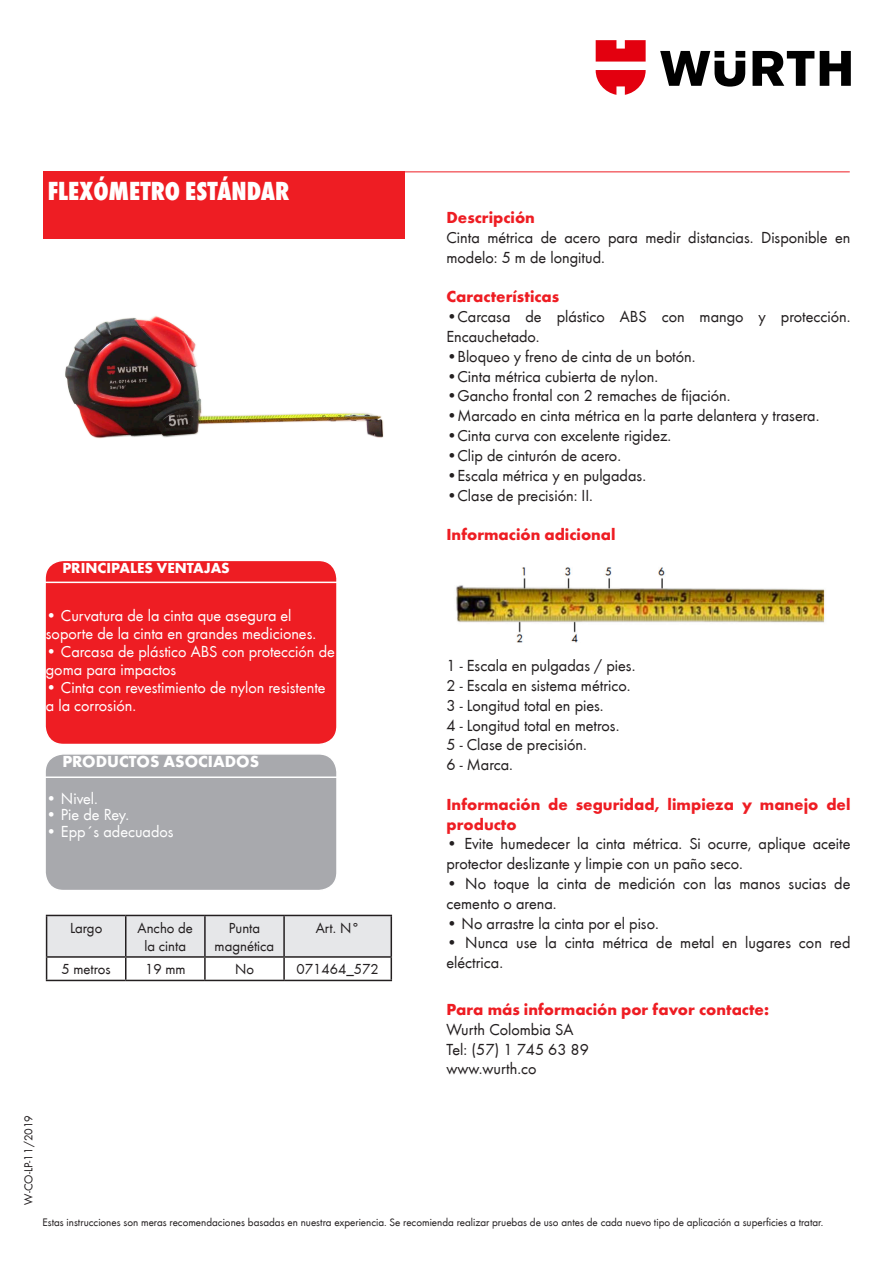
<style>
.page{position:relative;width:893px;height:1263px;background:#fff}
.page>*{position:absolute;margin:0;border:0;box-sizing:border-box;transform-origin:0 0}
.t1{font:800 condensed 27px "Wuerth";color:#fff}
.t2{font:16.5px/19.8px "Wuerth";color:#231f20}
.t3{font:16.5px/18px "Wuerth";color:#fff}
.t4{font:700 16.5px/19.8px "Wuerth";color:#ee1d23}
.t5{font:700 16.5px "Wuerth";color:#fff}
.t6{font:15px/18px "Wuerth";color:#231f20;text-align:center}
.t7{font:700 15px "Wuerth";color:#fff}
.t8{font:12px "Wuerth";color:#231f20}
.t9{font:11.25px "Wuerth";color:#231f20}
</style>
<div class="page">
<div style="left:43px;top:172px;width:362px;height:67px;background:#ee1d23"></div>
<hr style="left:358px;top:171px;width:492px;height:1px;background:#ee1d23">
<svg style="left:660px;top:51px;width:191px;height:36px"></svg>
<svg style="left:596px;top:40px;width:50px;height:55px"></svg>
<div style="left:45px;top:754px;width:292px;height:136px;background:#a8a9ad;border-radius:18px"></div>
<div style="left:44px;top:753px;width:294px;height:138px;border:2px solid #fff;border-radius:18px"></div>
<div style="left:45px;top:560px;width:292px;height:184px;background:#ee1d23;border-radius:18px"></div>
<div style="left:44px;top:560px;width:294px;height:185px;border:2px solid #fff;border-radius:18px"></div>
<hr style="left:44px;top:582px;width:294px;height:1px;background:#fff">
<hr style="left:44px;top:776px;width:294px;height:2px;background:#fff">
<img style="left:456px;top:567px;width:369px;height:76px">
<svg style="left:46px;top:915px;width:346px;height:65px"></svg>
<hr style="left:46px;top:980px;width:80px;height:1px;background:#231f20">
<hr style="left:126px;top:980px;width:79px;height:1px;background:#231f20">
<hr style="left:205px;top:980px;width:79px;height:1px;background:#231f20">
<hr style="left:284px;top:980px;width:108px;height:1px;background:#231f20">
<img style="left:65px;top:316px;width:319px;height:123px">
<p class="t1" style="left:48px;top:172px;width:243px">FLEXÓMETRO ESTÁNDAR</p>
<p class="t7" style="left:62px;top:557px;width:169px">PRINCIPALES VENTAJAS</p>
<p class="t3" style="left:46px;top:605px;width:272px">• Curvatura de la cinta que asegura el soporte de la cinta en grandes mediciones.</p>
<p class="t3" style="left:46px;top:641px;width:291px">• Carcasa de plástico ABS con protección de goma para impactos</p>
<p class="t3" style="left:46px;top:677px;width:281px">• Cinta con revestimiento de nylon resistente a la corrosión.</p>
<p class="t5" style="left:62px;top:750px;width:198px">PRODUCTOS ASOCIADOS</p>
<p class="t3" style="left:46px;top:788px;width:54px">• Nivel.</p>
<p class="t3" style="left:46px;top:805px;width:85px">• Pie de Rey.</p>
<p class="t3" style="left:46px;top:821px;width:129px">• Epp´s adecuados</p>
<p class="t6" style="left:70px;top:918px;width:34px">Largo</p>
<p class="t6" style="left:138px;top:918px;width:57px">Ancho de la cinta</p>
<p class="t6" style="left:229px;top:918px;width:33px">Punta</p>
<p class="t6" style="left:215px;top:936px;width:61px">magnética</p>
<p class="t6" style="left:316px;top:918px;width:45px">Art. N°</p>
<p class="t6" style="left:61px;top:960px;width:51px">5 metros</p>
<p class="t6" style="left:145px;top:960px;width:42px">19 mm</p>
<p class="t6" style="left:235px;top:960px;width:20px">No</p>
<p class="t6" style="left:297px;top:960px;width:84px">071464_572</p>
<p class="t4" style="left:446px;top:207px;width:90px">Descripción</p>
<p class="t2" style="left:446px;top:227px;width:405px">Cinta métrica de acero para medir distancias. Disponible en modelo: 5 m de longitud.</p>
<p class="t4" style="left:446px;top:286px;width:114px">Características</p>
<p class="t2" style="left:446px;top:306px;width:405px">•Carcasa de plástico ABS con mango y protección.<br>Encauchetado.</p>
<p class="t2" style="left:446px;top:346px;width:251px">•Bloqueo y freno de cinta de un botón.</p>
<p class="t2" style="left:446px;top:365px;width:213px">•Cinta métrica cubierta de nylon.</p>
<p class="t2" style="left:446px;top:385px;width:286px">•Gancho frontal con 2 remaches de fijación.</p>
<p class="t2" style="left:446px;top:405px;width:374px">•Marcado en cinta métrica en la parte delantera y trasera.</p>
<p class="t2" style="left:446px;top:425px;width:226px">•Cinta curva con excelente rigidez.</p>
<p class="t2" style="left:446px;top:445px;width:176px">•Clip de cinturón de acero.</p>
<p class="t2" style="left:446px;top:464px;width:201px">•Escala métrica y en pulgadas.</p>
<p class="t2" style="left:446px;top:484px;width:148px">•Clase de precisión: II.</p>
<p class="t4" style="left:446px;top:523px;width:171px">Información adicional</p>
<p class="t2" style="left:446px;top:655px;width:190px">1 - Escala en pulgadas / pies.</p>
<p class="t2" style="left:446px;top:675px;width:186px">2 - Escala en sistema métrico.</p>
<p class="t2" style="left:446px;top:695px;width:159px">3 - Longitud total en pies.</p>
<p class="t2" style="left:446px;top:714px;width:174px">4 - Longitud total en metros.</p>
<p class="t2" style="left:446px;top:734px;width:142px">5 - Clase de precisión.</p>
<p class="t2" style="left:446px;top:754px;width:68px">6 - Marca.</p>
<p class="t4" style="left:446px;top:793px;width:405px">Información de seguridad, limpieza y manejo del producto</p>
<p class="t2" style="left:446px;top:833px;width:405px">• Evite humedecer la cinta métrica. Si ocurre, aplique aceite protector deslizante y limpie con un paño seco.</p>
<p class="t2" style="left:446px;top:873px;width:405px">• No toque la cinta de medición con las manos sucias de cemento o arena.</p>
<p class="t2" style="left:446px;top:912px;width:214px">• No arrastre la cinta por el piso.</p>
<p class="t2" style="left:446px;top:932px;width:405px">• Nunca use la cinta métrica de metal en lugares con red eléctrica.</p>
<p class="t4" style="left:446px;top:998px;width:324px">Para más información por favor contacte:</p>
<p class="t2" style="left:446px;top:1018px;width:128px">Wurth Colombia SA</p>
<p class="t2" style="left:446px;top:1038px;width:144px">Tel: (57) 1 745 63 89</p>
<p class="t2" style="left:446px;top:1058px;width:91px">www.wurth.co</p>
<p class="t8" style="left:20px;top:1205px;width:91px;rotate:-90deg">W-CO-LP-11/2019</p>
<p class="t9" style="left:43px;top:1214px;width:782px">Estas instrucciones son meras recomendaciones basadas en nuestra experiencia. Se recomienda realizar pruebas de uso antes de cada nuevo tipo de aplicación a superficies a tratar.</p>
</div>
